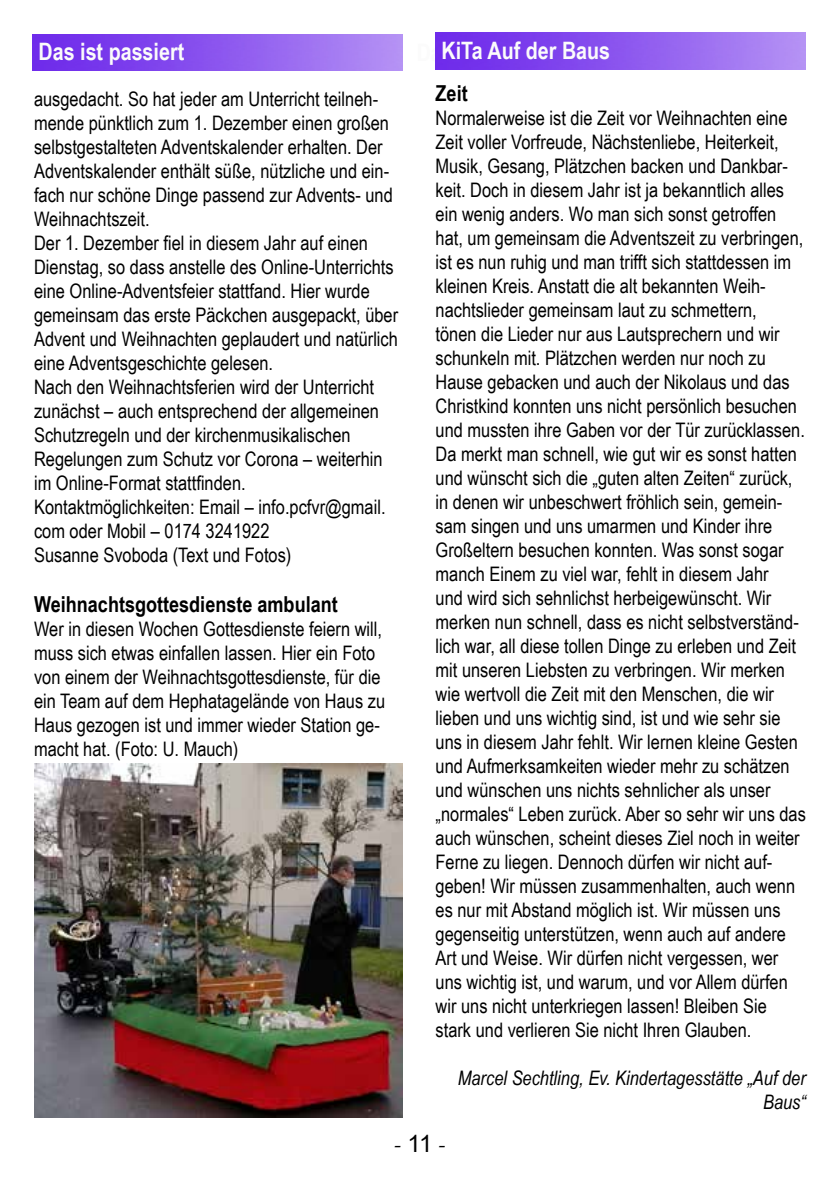
<style>
.page{position:relative;width:840px;height:1191px;background:#fff}
.page>*{position:absolute;margin:0;border:0;box-sizing:border-box;transform-origin:0 0}
.t1{font:700 24px "Arial Narrow";color:#fbfbfb}
.t2{font:24px "Minion Pro";color:#000}
.t3{font:700 22px "Arial Narrow";color:#000}
.t4{font:20px/24px "Arial Narrow";color:#000}
.t5{font:italic 20px/24px "Arial Narrow";color:#000;text-align:right}
.s1{font-family:"Arial"}
</style>
<div class="page">
<img style="left:33px;top:34px;width:370px;height:37px">
<img style="left:34px;top:764px;width:369px;height:353px">
<img style="left:435px;top:33px;width:370px;height:36px">
<p class="t1" style="left:441px;top:32px;width:170px">KiTa Auf der Baus</p>
<p class="t3" style="left:435px;top:76px;width:34px">Zeit</p>
<p class="t4" style="left:435px;top:105px;width:371px">Normalerweise ist die Zeit vor Weihnachten eine Zeit voller Vorfreude, Nächstenliebe, Heiterkeit, Musik, Gesang, Plätzchen backen und Dankbar&shy;keit. Doch in diesem Jahr ist ja bekanntlich alles ein wenig anders. Wo man sich sonst getroffen hat, um gemeinsam die Adventszeit zu verbringen, ist es nun ruhig und man trifft sich stattdessen im kleinen Kreis. Anstatt die alt bekannten Weih&shy;nachtslieder gemeinsam laut zu schmettern,<br>tönen die Lieder nur aus Lautsprechern und wir schunkeln mit. Plätzchen werden nur noch zu Hause gebacken und auch der Nikolaus und das Christkind konnten uns nicht persönlich besuchen und mussten ihre Gaben vor der Tür zurücklassen.<br>Da merkt man schnell, wie gut wir es sonst hatten und wünscht sich die „guten alten Zeiten“ zurück, in denen wir unbeschwert fröhlich sein, gemein&shy;sam singen und uns umarmen und Kinder ihre Großeltern besuchen konnten. Was sonst sogar manch Einem zu viel war, fehlt in diesem Jahr<br>und wird sich sehnlichst herbeigewünscht. Wir merken nun schnell, dass es nicht selbstverständ&shy;lich war, all diese tollen Dinge zu erleben und Zeit mit unseren Liebsten zu verbringen. Wir merken wie wertvoll die Zeit mit den Menschen, die wir lieben und uns wichtig sind, ist und wie sehr sie uns in diesem Jahr fehlt. Wir lernen kleine Gesten und Aufmerksamkeiten wieder mehr zu schätzen und wünschen uns nichts sehnlicher als unser „normales“ Leben zurück. Aber so sehr wir uns das auch wünschen, scheint dieses Ziel noch in weiter Ferne zu liegen. Dennoch dürfen wir nicht auf&shy;geben! Wir müssen zusammenhalten, auch wenn es nur mit Abstand möglich ist. Wir müssen uns gegenseitig unterstützen, wenn auch auf andere Art und Weise. Wir dürfen nicht vergessen, wer uns wichtig ist, und warum, und vor Allem dürfen wir uns nicht unterkriegen lassen! Bleiben Sie stark und verlieren Sie nicht Ihren Glauben.</p>
<p class="t5" style="left:457px;top:1065px;width:349px">Marcel Sechtling, Ev. Kindertagesstätte „Auf der<br>Baus“</p>
<p class="t1" style="left:39px;top:33px;width:147px">Das ist passiert</p>
<p class="t1" style="left:416px;top:35px;width:147px">Das st passi t</p>
<p class="t4" style="left:34px;top:86px;width:365px">ausgedacht. So hat jeder am Unterricht teilneh&shy;mende pünktlich zum 1. Dezember einen großen selbstgestalteten Adventskalender erhalten. Der Adventskalender enthält süße, nützliche und ein&shy;fach nur schöne Dinge passend zur Advents- und Weihnachtszeit.<br>Der 1. Dezember fiel in diesem Jahr auf einen Dienstag, so dass anstelle des Online-Unterrichts eine Online-Adventsfeier stattfand. Hier wurde gemeinsam das erste Päckchen ausgepackt, über Advent und Weihnachten geplaudert und natürlich eine Adventsgeschichte gelesen.<br>Nach den Weihnachtsferien wird der Unterricht zunächst – auch entsprechend der allgemeinen Schutzregeln und der kirchenmusikalischen Regelungen zum Schutz vor Corona – weiterhin im Online-Format stattfinden.<br>Kontaktmöglichkeiten: Email – info.pcfvr@gmail. com oder Mobil – 0174 3241922<br>Susanne Svoboda (Text und Fotos)</p>
<p class="t3" style="left:34px;top:587px;width:305px">Weihnachtsgottesdienste ambulant</p>
<p class="t4" style="left:34px;top:616px;width:352px">Wer in diesen Wochen Gottesdienste feiern will, muss sich etwas einfallen lassen. Hier ein Foto von einem der Weihnachtsgottesdienste, für die ein Team auf dem Hephatagelände von Haus zu Haus gezogen ist und immer wieder Station ge&shy;macht hat. (Foto: U. Mauch)</p>
<p class="t2" style="left:393px;top:1128px;width:54px">- <span class="s1">11</span> -</p>
</div>
